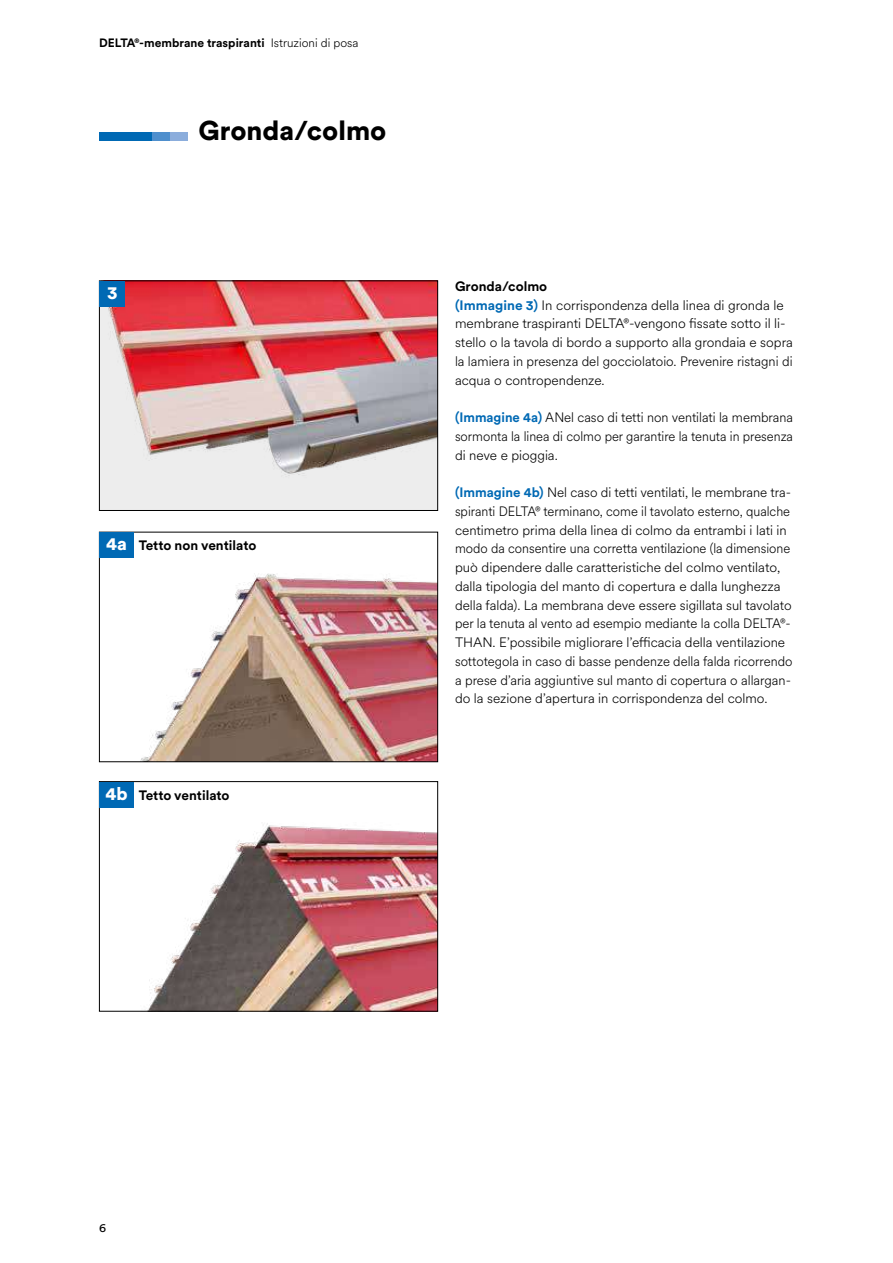
<style>
.page{position:relative;width:893px;height:1263px;background:#fff}
.page>*{position:absolute;margin:0;border:0;box-sizing:border-box;transform-origin:0 0}
.t1{font:900 27px "Circular XX";color:#000}
.t2{font:900 18px "Circular XX";color:#fff}
.t3{font:300 13.5px/18.8px "Circular XX";color:#000}
.t4{font:700 13.5px "Circular XX";color:#000}
.t5{font:700 12px "Circular XX";color:#000}
.t6{font:12px "Circular XX";color:#000}
.s1{font-weight:300}
.s2{font-weight:700}
.s3{font-weight:700;color:#0069b4}
</style>
<div class="page">
<img style="left:101px;top:283px;width:335px;height:226px">
<div style="left:99px;top:281px;width:339px;height:230px;border:1px solid #000"></div>
<div style="left:100px;top:281px;width:25px;height:26px;background:#0069b4"></div>
<img style="left:141px;top:573px;width:295px;height:187px">
<div style="left:99px;top:532px;width:339px;height:230px;border:1px solid #000"></div>
<img style="left:101px;top:807px;width:335px;height:202px">
<div style="left:99px;top:781px;width:339px;height:230px;border:1px solid #000"></div>
<div style="left:100px;top:782px;width:34px;height:25px;background:#0069b4"></div>
<div style="left:100px;top:532px;width:34px;height:26px;background:#0069b4"></div>
<div style="left:99px;top:132px;width:53px;height:8px;background:#0069b4"></div>
<div style="left:152px;top:132px;width:18px;height:8px;background:#4f8fcd"></div>
<div style="left:170px;top:132px;width:17px;height:8px;background:#8baddc"></div>
<p class="t5" style="left:99px;top:34px;width:261px">DELTA®-membrane traspiranti <span class="s1">Istruzioni di posa</span></p>
<h2 class="t2" style="left:107px;top:280px;width:12px">3</h2>
<h1 class="t1" style="left:198px;top:112px;width:190px">Gronda/colmo</h1>
<h2 class="t2" style="left:106px;top:531px;width:22px">4a</h2>
<p class="t4" style="left:139px;top:536px;width:119px">Tetto non ventilato</p>
<h2 class="t2" style="left:105px;top:781px;width:24px">4b</h2>
<p class="t4" style="left:139px;top:785px;width:92px">Tetto ventilato</p>
<p class="t3" style="left:455px;top:276px;width:339px"><span class="s2">Gronda/colmo<br></span><span class="s3">(Immagine 3)</span> In corrispondenza della linea di gronda le membrane traspiranti DELTA®-vengono fissate sotto il li&shy;stello o la tavola di bordo a supporto alla grondaia e sopra la lamiera in presenza del gocciolatoio. Prevenire ristagni di acqua o contropendenze.</p>
<p class="t3" style="left:455px;top:407px;width:340px;text-align:justify"><span class="s3">(Immagine 4a)</span> ANel caso di tetti non ventilati la membrana sormonta la linea di colmo per garantire la tenuta in presenza di neve e pioggia.</p>
<p class="t3" style="left:455px;top:482px;width:339px"><span class="s3">(Immagine 4b)</span> Nel caso di tetti ventilati, le membrane tra&shy;spiranti DELTA® terminano, come il tavolato esterno, qualche centimetro prima della linea di colmo da entrambi i lati in modo da consentire una corretta ventilazione (la dimensione può dipendere dalle caratteristiche del colmo ventilato, dalla tipologia del manto di copertura e dalla lunghezza della falda). La membrana deve essere sigillata sul tavolato per la tenuta al vento ad esempio mediante la colla DELTA®- THAN. E’possibile migliorare l’efficacia della ventilazione sottotegola in caso di basse pendenze della falda ricorrendo a prese d’aria aggiuntive sul manto di copertura o allargan&shy;do la sezione d’apertura in corrispondenza del colmo.</p>
<p class="t6" style="left:99px;top:1219px;width:9px">6</p>
</div>
